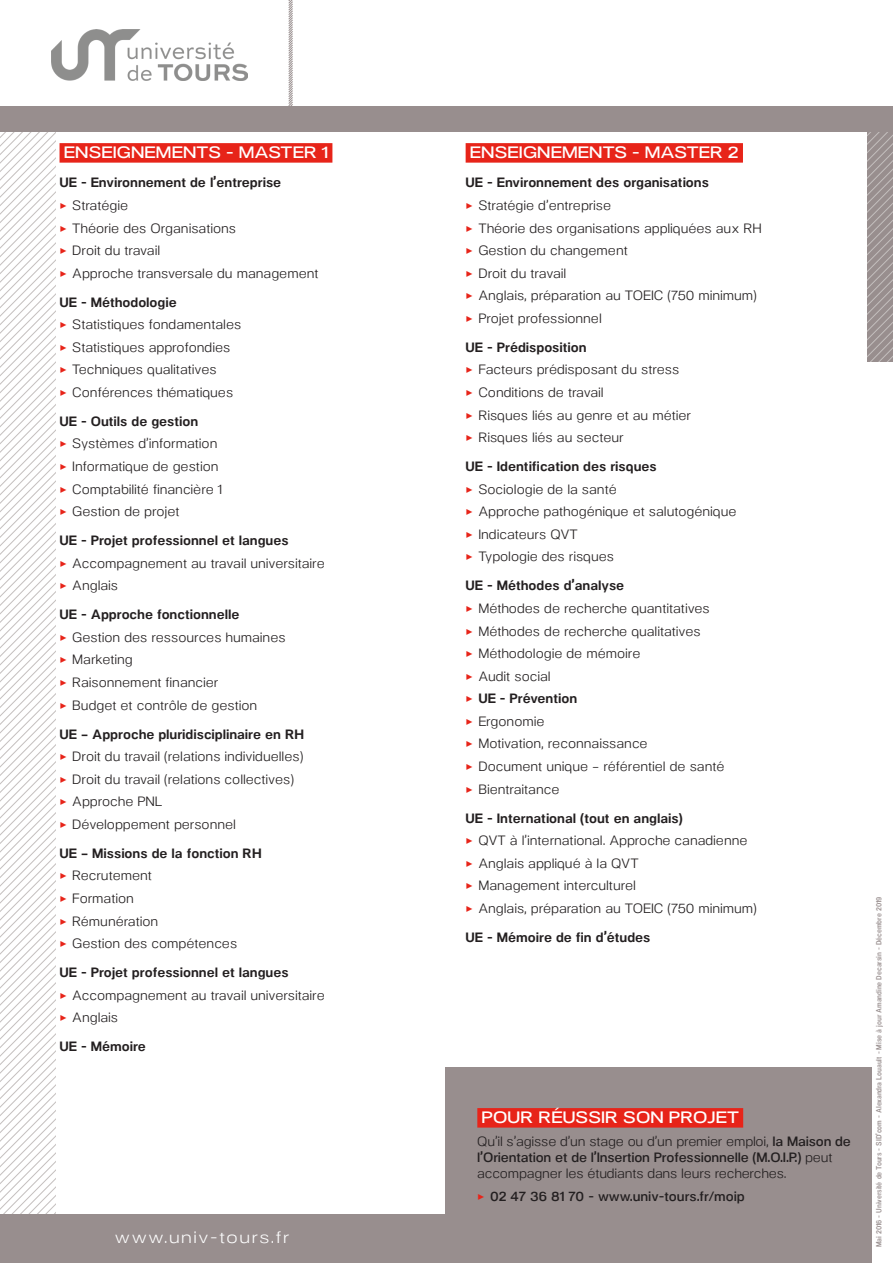
<style>
.page{position:relative;width:893px;height:1263px;background:#fff}
.page>*{position:absolute;margin:0;border:0;box-sizing:border-box;transform-origin:0 0}
.DEG_stabilo{font:600 16.5px "Neo Gram Extended";letter-spacing:.01em;color:#fff}
.t1{font:16.5px "Neo Gram Extended";letter-spacing:.1em;color:#fff}
.t2{font:13.5px/16.2px "Neo Gram";color:#231f20}
.Parag_sdt{font:700 13.5px "Neo Gram";color:#231f20}
.t3{font:600 13.5px "Neo Gram";color:#231f20}
.t4{font:600 7.5px "Neo Gram Condensed";letter-spacing:-.01em;color:#988e8e}
.s1{color:#e72419}
.s2{font-weight:600}
</style>
<div class="page">
<svg style="left:0;top:132px;width:55px;height:1082px"></svg>
<svg style="left:288px;top:0;width:5px;height:106px"></svg>
<svg style="left:867px;top:132px;width:26px;height:229px;background:#9f9695"></svg>
<div style="left:0;top:1214px;width:446px;height:49px;background:#988e8e"></div>
<div style="left:445px;top:1067px;width:427px;height:196px;background:#988e8e"></div>
<div style="left:0;top:106px;width:893px;height:26px;background:#988e8e"></div>
<img style="left:51px;top:30px;width:196px;height:51px">
<div style="left:477px;top:1108px;width:266px;height:19px;background:#e72419"></div>
<div style="left:60px;top:143px;width:272px;height:20px;background:#e72419"></div>
<div style="left:466px;top:143px;width:277px;height:20px;background:#e72419"></div>
<p class="DEG_stabilo" style="left:64px;top:141px;width:266px">ENSEIGNEMENTS - MASTER 1</p>
<p class="Parag_sdt" style="left:60px;top:173px;width:223px">UE - Environnement de l’entreprise</p>
<p class="t2" style="left:60px;top:196px;width:70px"><span class="s1">✓</span> Stratégie</p>
<p class="t2" style="left:60px;top:219px;width:178px"><span class="s1">✓</span> Théorie des Organisations</p>
<p class="t2" style="left:60px;top:241px;width:102px"><span class="s1">✓</span> Droit du travail</p>
<p class="t2" style="left:60px;top:264px;width:261px"><span class="s1">✓</span> Approche transversale du management</p>
<p class="Parag_sdt" style="left:60px;top:292px;width:119px">UE - Méthodologie</p>
<p class="t2" style="left:60px;top:315px;width:183px"><span class="s1">✓</span> Statistiques fondamentales</p>
<p class="t2" style="left:60px;top:338px;width:172px"><span class="s1">✓</span> Statistiques approfondies</p>
<p class="t2" style="left:60px;top:361px;width:159px"><span class="s1">✓</span> Techniques qualitatives</p>
<p class="t2" style="left:60px;top:383px;width:175px"><span class="s1">✓</span> Conférences thématiques</p>
<p class="Parag_sdt" style="left:60px;top:411px;width:140px">UE - Outils de gestion</p>
<p class="t2" style="left:60px;top:435px;width:159px"><span class="s1">✓</span> Systèmes d’information</p>
<p class="t2" style="left:60px;top:457px;width:160px"><span class="s1">✓</span> Informatique de gestion</p>
<p class="t2" style="left:60px;top:480px;width:164px"><span class="s1">✓</span> Comptabilité financière 1</p>
<p class="t2" style="left:60px;top:502px;width:121px"><span class="s1">✓</span> Gestion de projet</p>
<p class="Parag_sdt" style="left:60px;top:530px;width:231px">UE - Projet professionnel et langues</p>
<p class="t2" style="left:60px;top:554px;width:267px"><span class="s1">✓</span> Accompagnement au travail universitaire</p>
<p class="t2" style="left:60px;top:577px;width:60px"><span class="s1">✓</span> Anglais</p>
<p class="Parag_sdt" style="left:60px;top:605px;width:181px">UE - Approche fonctionnelle</p>
<p class="t2" style="left:60px;top:628px;width:228px"><span class="s1">✓</span> Gestion des ressources humaines</p>
<p class="t2" style="left:60px;top:651px;width:75px"><span class="s1">✓</span> Marketing</p>
<p class="t2" style="left:60px;top:673px;width:160px"><span class="s1">✓</span> Raisonnement financier</p>
<p class="t2" style="left:60px;top:696px;width:199px"><span class="s1">✓</span> Budget et contrôle de gestion</p>
<p class="Parag_sdt" style="left:60px;top:724px;width:246px">UE – Approche pluridisciplinaire en RH</p>
<p class="t2" style="left:60px;top:747px;width:245px"><span class="s1">✓</span> Droit du travail (relations individuelles)</p>
<p class="t2" style="left:60px;top:770px;width:236px"><span class="s1">✓</span> Droit du travail (relations collectives)</p>
<p class="t2" style="left:60px;top:793px;width:104px"><span class="s1">✓</span> Approche PNL</p>
<p class="t2" style="left:60px;top:815px;width:178px"><span class="s1">✓</span> Développement personnel</p>
<p class="Parag_sdt" style="left:60px;top:843px;width:204px">UE – Missions de la fonction RH</p>
<p class="t2" style="left:60px;top:867px;width:94px"><span class="s1">✓</span> Recrutement</p>
<p class="t2" style="left:60px;top:889px;width:76px"><span class="s1">✓</span> Formation</p>
<p class="t2" style="left:60px;top:912px;width:100px"><span class="s1">✓</span> Rémunération</p>
<p class="t2" style="left:60px;top:934px;width:179px"><span class="s1">✓</span> Gestion des compétences</p>
<p class="Parag_sdt" style="left:60px;top:962px;width:231px">UE - Projet professionnel et langues</p>
<p class="t2" style="left:60px;top:986px;width:267px"><span class="s1">✓</span> Accompagnement au travail universitaire</p>
<p class="t2" style="left:60px;top:1008px;width:60px"><span class="s1">✓</span> Anglais</p>
<p class="Parag_sdt" style="left:60px;top:1036px;width:88px">UE - Mémoire</p>
<p class="t1" style="left:115px;top:1225px;width:175px">www.univ-tours.fr</p>
<p class="DEG_stabilo" style="left:470px;top:141px;width:270px">ENSEIGNEMENTS - MASTER 2</p>
<p class="Parag_sdt" style="left:466px;top:173px;width:245px">UE - Environnement des organisations</p>
<p class="t2" style="left:466px;top:196px;width:147px"><span class="s1">✓</span> Stratégie d’entreprise</p>
<p class="t2" style="left:466px;top:219px;width:298px"><span class="s1">✓</span> Théorie des organisations appliquées aux RH</p>
<p class="t2" style="left:466px;top:241px;width:164px"><span class="s1">✓</span> Gestion du changement</p>
<p class="t2" style="left:466px;top:264px;width:102px"><span class="s1">✓</span> Droit du travail</p>
<p class="t2" style="left:466px;top:287px;width:293px"><span class="s1">✓</span> Anglais, préparation au TOEIC (750 minimum)</p>
<p class="t2" style="left:466px;top:309px;width:138px"><span class="s1">✓</span> Projet professionnel</p>
<p class="Parag_sdt" style="left:466px;top:337px;width:123px">UE - Prédisposition</p>
<p class="t2" style="left:466px;top:361px;width:215px"><span class="s1">✓</span> Facteurs prédisposant du stress</p>
<p class="t2" style="left:466px;top:383px;width:140px"><span class="s1">✓</span> Conditions de travail</p>
<p class="t2" style="left:466px;top:406px;width:227px"><span class="s1">✓</span> Risques liés au genre et au métier</p>
<p class="t2" style="left:466px;top:428px;width:160px"><span class="s1">✓</span> Risques liés au secteur</p>
<p class="Parag_sdt" style="left:466px;top:456px;width:193px">UE - Identification des risques</p>
<p class="t2" style="left:466px;top:480px;width:153px"><span class="s1">✓</span> Sociologie de la santé</p>
<p class="t2" style="left:466px;top:502px;width:272px"><span class="s1">✓</span> Approche pathogénique et salutogénique</p>
<p class="t2" style="left:466px;top:525px;width:114px"><span class="s1">✓</span> Indicateurs QVT</p>
<p class="t2" style="left:466px;top:548px;width:150px"><span class="s1">✓</span> Typologie des risques</p>
<p class="Parag_sdt" style="left:466px;top:576px;width:160px">UE - Méthodes d’analyse</p>
<p class="t2" style="left:466px;top:599px;width:246px"><span class="s1">✓</span> Méthodes de recherche quantitatives</p>
<p class="t2" style="left:466px;top:622px;width:237px"><span class="s1">✓</span> Méthodes de recherche qualitatives</p>
<p class="t2" style="left:466px;top:644px;width:176px"><span class="s1">✓</span> Méthodologie de mémoire</p>
<p class="t2" style="left:466px;top:667px;width:86px"><span class="s1">✓</span> Audit social</p>
<p class="Parag_sdt" style="left:466px;top:689px;width:113px"><span class="s1">✓</span> UE - Prévention</p>
<p class="t2" style="left:466px;top:712px;width:80px"><span class="s1">✓</span> Ergonomie</p>
<p class="t2" style="left:466px;top:735px;width:184px"><span class="s1">✓</span> Motivation, reconnaissance</p>
<p class="t2" style="left:466px;top:757px;width:260px"><span class="s1">✓</span> Document unique – référentiel de santé</p>
<p class="t2" style="left:466px;top:780px;width:95px"><span class="s1">✓</span> Bientraitance</p>
<p class="Parag_sdt" style="left:466px;top:808px;width:219px">UE - International (tout en anglais)</p>
<p class="t2" style="left:466px;top:831px;width:283px"><span class="s1">✓</span> QVT à l’international. Approche canadienne</p>
<p class="t2" style="left:466px;top:854px;width:175px"><span class="s1">✓</span> Anglais appliqué à la QVT</p>
<p class="t2" style="left:466px;top:876px;width:172px"><span class="s1">✓</span> Management interculturel</p>
<p class="t2" style="left:466px;top:899px;width:293px"><span class="s1">✓</span> Anglais, préparation au TOEIC (750 minimum)</p>
<p class="Parag_sdt" style="left:466px;top:927px;width:186px">UE - Mémoire de fin d’études</p>
<p class="DEG_stabilo" style="left:482px;top:1105px;width:259px">POUR RÉUSSIR SON PROJET</p>
<p class="t2" style="left:477px;top:1132px;width:375px">Qu’il s’agisse d’un stage ou d’un premier emploi, <span class="s2">la Maison de l’Orientation et de l’Insertion Professionnelle (M.O.I.P.)</span> peut accompagner les étudiants dans leurs recherches.</p>
<p class="t3" style="left:477px;top:1186px;width:269px"><span class="s1">✓</span> 02 47 36 81 70 - www.univ-tours.fr/moip</p>
<p class="t4" style="left:873px;top:1247px;width:352px;rotate:-90deg">Mai 2016 - Université de Tours - SID’com - Alexandra Louault - Mise à jour Amandine Decarsin - Décembre 2019</p>
</div>
